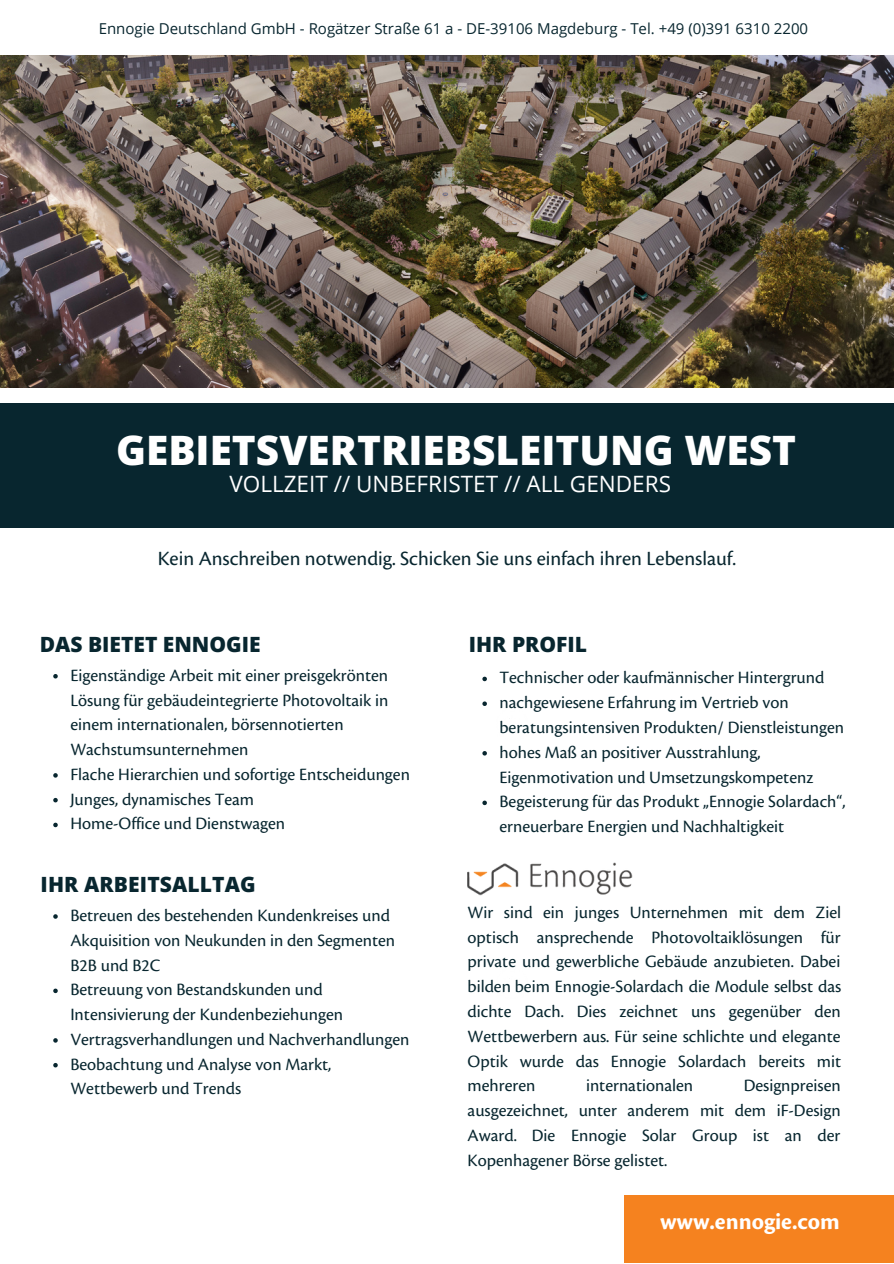
<style>
.page{position:relative;width:894px;height:1264px;background:#fff}
.page>*{position:absolute;margin:0;border:0;box-sizing:border-box;transform-origin:0 0}
.t1{font:800 40.5px "Open Sans";color:#fff}
.t2{font:700 24px "Cronos Pro";color:#fff}
.t3{font:22.5px "Open Sans";color:#fff}
.t4{font:21px "Cronos Pro";color:#08262f}
.t5{font:800 21px "Open Sans";color:#08262f}
.t6{font:18px/24.8px "Cronos Pro";color:#08262f}
.t7{font:15px "Open Sans";color:#08262f}
</style>
<div class="page">
<div style="left:0;top:403px;width:893px;height:124px;background:#08262f"></div>
<img style="left:0;top:55px;width:893px;height:333px">
<svg style="left:53px;top:674px;width:5px;height:4px"></svg>
<svg style="left:53px;top:773px;width:5px;height:4px"></svg>
<svg style="left:53px;top:798px;width:5px;height:4px"></svg>
<svg style="left:53px;top:822px;width:5px;height:5px"></svg>
<svg style="left:53px;top:914px;width:5px;height:4px"></svg>
<svg style="left:53px;top:988px;width:5px;height:5px"></svg>
<svg style="left:53px;top:1038px;width:5px;height:4px"></svg>
<svg style="left:53px;top:1063px;width:5px;height:4px"></svg>
<svg style="left:482px;top:676px;width:5px;height:5px"></svg>
<svg style="left:482px;top:701px;width:5px;height:5px"></svg>
<svg style="left:482px;top:751px;width:5px;height:4px"></svg>
<svg style="left:482px;top:800px;width:5px;height:5px"></svg>
<div style="left:624px;top:1195px;width:269px;height:67px;background:#f5821f"></div>
<img style="left:467px;top:862px;width:165px;height:33px">
<p class="t7" style="left:99px;top:18px;width:710px">Ennogie Deutschland GmbH - Rogätzer Straße 61 a - DE-39106 Magdeburg - Tel. +49 (0)391 6310 2200</p>
<h1 class="t1" style="left:116px;top:421px;width:681px">GEBIETSVERTRIEBSLEITUNG WEST</h1>
<p class="t3" style="left:229px;top:467px;width:443px">VOLLZEIT // UNBEFRISTET // ALL GENDERS</p>
<p class="t4" style="left:158px;top:549px;width:579px">Kein Anschreiben notwendig. Schicken Sie uns einfach ihren Lebenslauf.</p>
<p class="t5" style="left:40px;top:629px;width:222px">DAS BIETET ENNOGIE</p>
<p class="t6" style="left:70px;top:663px;width:341px">Eigenständige Arbeit mit einer preisgekrönten Lösung für gebäudeintegrierte Photovoltaik in einem internationalen, börsennotierten Wachstumsunternehmen<br>Flache Hierarchien und sofortige Entscheidungen Junges, dynamisches Team<br>Home-Office und Dienstwagen</p>
<p class="t5" style="left:41px;top:869px;width:217px">IHR ARBEITSALLTAG</p>
<p class="t6" style="left:70px;top:903px;width:340px">Betreuen des bestehenden Kundenkreises und Akquisition von Neukunden in den Segmenten B2B und B2C<br>Betreuung von Bestandskunden und Intensivierung der Kundenbeziehungen Vertragsverhandlungen und Nachverhandlungen Beobachtung und Analyse von Markt, Wettbewerb und Trends</p>
<p class="t5" style="left:468px;top:629px;width:120px">IHR PROFIL</p>
<p class="t6" style="left:499px;top:666px;width:347px">Technischer oder kaufmännischer Hintergrund nachgewiesene Erfahrung im Vertrieb von beratungsintensiven Produkten/ Dienstleistungen hohes Maß an positiver Ausstrahlung, Eigenmotivation und Umsetzungskompetenz Begeisterung für das Produkt „Ennogie Solardach“, erneuerbare Energien und Nachhaltigkeit</p>
<p class="t6" style="left:467px;top:900px;width:375px;text-align:justify">Wir sind ein junges Unternehmen mit dem Ziel optisch ansprechende Photovoltaiklösungen für private und gewerbliche Gebäude anzubieten. Dabei bilden beim Ennogie-Solardach die Module selbst das dichte Dach. Dies zeichnet uns gegenüber den Wettbewerbern aus. Für seine schlichte und elegante Optik wurde das Ennogie Solardach bereits mit mehreren</p>
<p class="t6" style="left:586px;top:1073px;width:109px">internationalen</p>
<p class="t6" style="left:467px;top:1073px;width:374px;text-align:justify;text-indent:276px">Designpreisen ausgezeichnet, unter anderem mit dem iF-Design Award. Die Ennogie Solar Group ist an der Kopenhagener Börse gelistet.</p>
<h2 class="t2" style="left:660px;top:1209px;width:181px">www.ennogie.com</h2>
</div>
